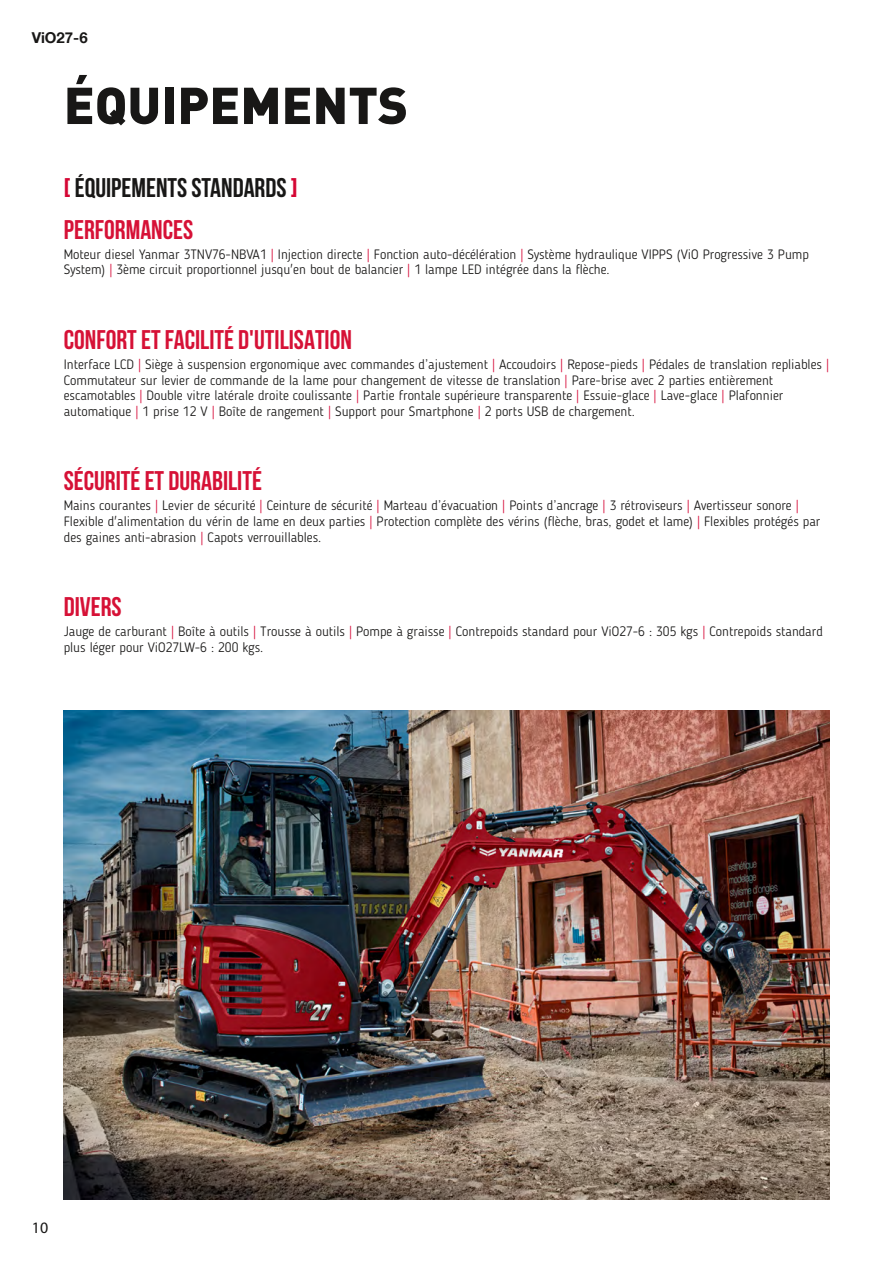
<style>
.page{position:relative;width:893px;height:1263px;background:#fff}
.page>*{position:absolute;margin:0;border:0;box-sizing:border-box;transform-origin:0 0}
.t1{font:900 51px "DINOT";color:#181716}
.t2{font:700 27px "Bebas Neue";color:#d61136}
.t3{font:700 27px/41.4px "Bebas Neue";color:#181716}
.t4{font:15.9px "Myriad Pro";color:#181716}
.t5{font:700 15px "Helvetica Neue LT Com";color:#181716}
.t6{font:300 13.5px/15.8px "Blogger Sans";color:#181716}
.s1{color:#d50634}
.s2{color:#d61136}
</style>
<div class="page">
<img style="left:64px;top:710px;width:765px;height:489px">
<p class="t5" style="left:32px;top:28px;width:57px">ViO27-6</p>
<h1 class="t1" style="left:64px;top:71px;width:346px">ÉQUIPEMENTS</h1>
<h2 class="t3" style="left:64px;top:167px;width:235px"><span class="s1">[</span> ÉQUIPEMENTS STANDARDS <span class="s1">]<br></span><span class="s2">PERFORMANCES</span></h2>
<p class="t6" style="left:64px;top:246px;width:746px">Moteur diesel Yanmar 3TNV76-NBVA1 <span class="s1">|</span> Injection directe <span class="s1">|</span> Fonction auto-décélération <span class="s1">|</span> Système hydraulique VIPPS (ViO Progressive 3 Pump<br>System) <span class="s1">|</span> 3ème circuit proportionnel jusqu'en bout de balancier <span class="s1">|</span> 1 lampe LED intégrée dans la flèche.</p>
<h2 class="t2" style="left:64px;top:325px;width:290px">CONFORT ET FACILITÉ D'UTILISATION</h2>
<p class="t6" style="left:64px;top:356px;width:767px">Interface LCD <span class="s1">|</span> Siège à suspension ergonomique avec commandes d’ajustement <span class="s1">|</span> Accoudoirs <span class="s1">|</span> Repose-pieds <span class="s1">|</span> Pédales de translation repliables <span class="s1">| </span>Commutateur sur levier de commande de la lame pour changement de vitesse de translation <span class="s1">|</span> Pare-brise avec 2 parties entièrement escamotables <span class="s1">|</span> Double vitre latérale droite coulissante <span class="s1">|</span> Partie frontale supérieure transparente <span class="s1">|</span> Essuie-glace <span class="s1">|</span> Lave-glace <span class="s1">|</span> Plafonnier automatique <span class="s1">|</span> 1 prise 12 V <span class="s1">|</span> Boîte de rangement <span class="s1">|</span> Support pour Smartphone <span class="s1">|</span> 2 ports USB de chargement.</p>
<h2 class="t2" style="left:64px;top:466px;width:200px">SÉCURITÉ ET DURABILITÉ</h2>
<p class="t6" style="left:64px;top:498px;width:758px">Mains courantes <span class="s1">|</span> Levier de sécurité <span class="s1">|</span> Ceinture de sécurité <span class="s1">|</span> Marteau d’évacuation <span class="s1">|</span> Points d’ancrage <span class="s1">|</span> 3 rétroviseurs <span class="s1">|</span> Avertisseur sonore <span class="s1">|<br></span>Flexible d'alimentation du vérin de lame en deux parties <span class="s1">|</span> Protection complète des vérins (flèche, bras, godet et lame) <span class="s1">|</span> Flexibles protégés par des gaines anti-abrasion <span class="s1">|</span> Capots verrouillables.</p>
<h2 class="t2" style="left:64px;top:592px;width:59px">DIVERS</h2>
<p class="t6" style="left:64px;top:623px;width:761px">Jauge de carburant <span class="s1">|</span> Boîte à outils <span class="s1">|</span> Trousse à outils <span class="s1">|</span> Pompe à graisse <span class="s1">|</span> Contrepoids standard pour ViO27-6 : 305 kgs <span class="s1">|</span> Contrepoids standard plus léger pour ViO27LW-6 : 200 kgs.</p>
<p class="t4" style="left:32px;top:1218px;width:18px">10</p>
</div>
